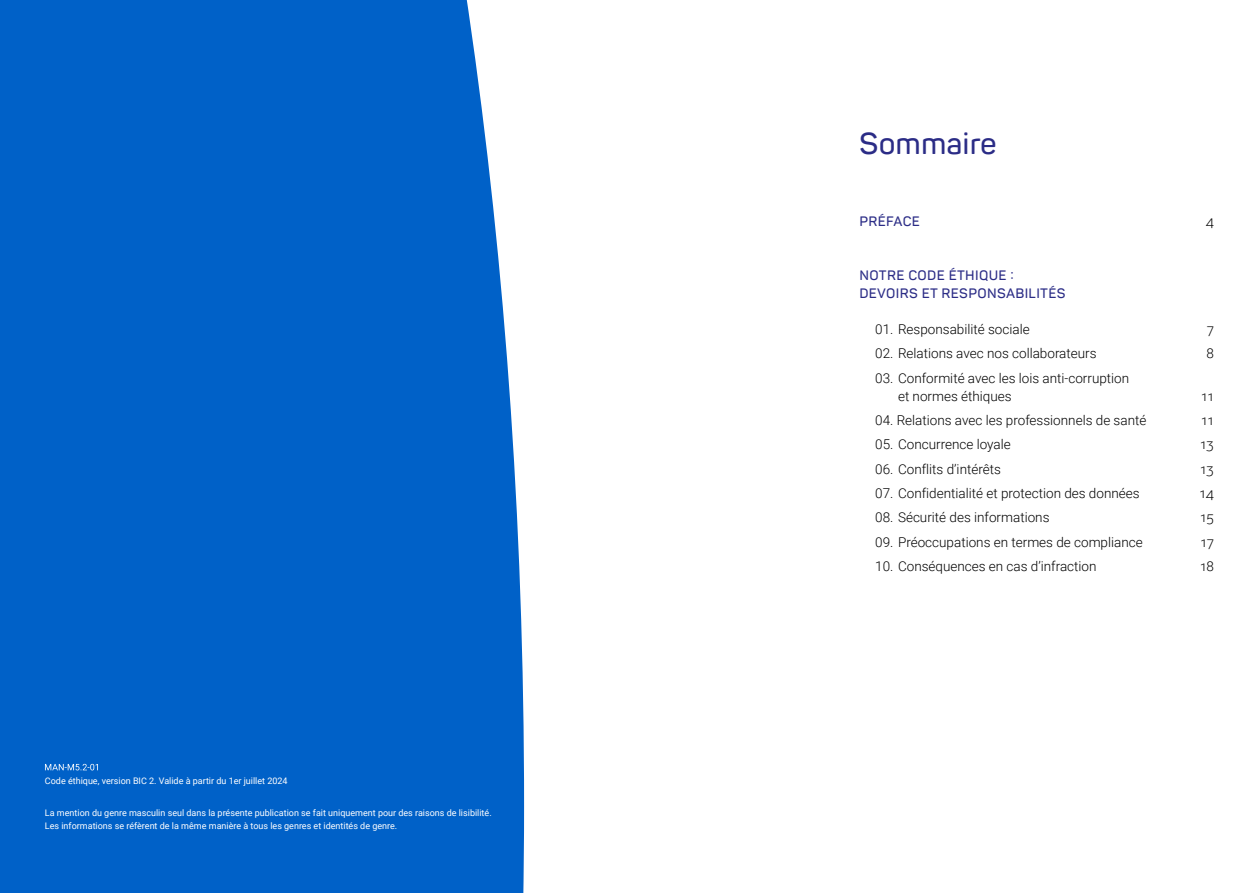
<style>
.page{position:relative;width:1259px;height:893px;background:#fff}
.page>*{position:absolute;margin:0;border:0;box-sizing:border-box;transform-origin:0 0}
.t1{font:600 30px "Panton";color:#2b2c86}
.t2{font:300 13.5px/18px "Roboto";color:#000}
.t3{font:600 13.5px/18px "Panton";letter-spacing:.025em;color:#2b2c86}
.t4{font:9px/13.5px "Roboto";color:#fff}
</style>
<div class="page">
<div style="left:0;top:0;width:524px;height:893px;background:#0061c8"></div>
<svg style="left:45px;top:764px;width:53px;height:6px"></svg>
<p class="t4" style="left:45px;top:773px;width:244px">Code éthique, version BIC 2. Valide à partir du 1er juillet 2024</p>
<p class="t4" style="left:45px;top:805px;width:448px">La mention du genre masculin seul dans la présente publication se fait uniquement pour des raisons de lisibilité.<br>Les informations se réfèrent de la même manière à tous les genres et identités de genre.</p>
<h1 class="t1" style="left:859px;top:125px;width:139px">Sommaire</h1>
<p class="t3" style="left:859px;top:212px;width:62px">PRÉFACE</p>
<p class="t2" style="left:1206px;top:211px;width:10px">4</p>
<p class="t3" style="left:859px;top:266px;width:208px">NOTRE CODE ÉTHIQUE :<br>DEVOIRS ET RESPONSABILITÉS</p>
<p class="t2" style="left:875px;top:319px;width:156px">01. Responsabilité sociale</p>
<p class="t2" style="left:1207px;top:319px;width:9px">7</p>
<p class="t2" style="left:875px;top:344px;width:223px">02. Relations avec nos collaborateurs</p>
<p class="t2" style="left:1206px;top:344px;width:9px">8</p>
<p class="t2" style="left:898px;top:368px;width:233px;text-indent:-23px">03. Conformité avec les lois anti-corruption et normes éthiques</p>
<p class="t2" style="left:1201px;top:386px;width:14px">11</p>
<p class="t2" style="left:875px;top:411px;width:273px">04. Relations avec les professionnels de santé</p>
<p class="t2" style="left:1201px;top:411px;width:14px">11</p>
<p class="t2" style="left:875px;top:435px;width:137px">05. Concurrence loyale</p>
<p class="t2" style="left:1200px;top:435px;width:15px">13</p>
<p class="t2" style="left:875px;top:459px;width:127px">06. Conflits d’intérêts</p>
<p class="t2" style="left:1200px;top:459px;width:15px">13</p>
<p class="t2" style="left:875px;top:484px;width:266px">07. Confidentialité et protection des données</p>
<p class="t2" style="left:1199px;top:484px;width:16px">14</p>
<p class="t2" style="left:875px;top:508px;width:176px">08. Sécurité des informations</p>
<p class="t2" style="left:1200px;top:508px;width:15px">15</p>
<p class="t2" style="left:875px;top:533px;width:269px">09. Préoccupations en termes de compliance</p>
<p class="t2" style="left:1200px;top:533px;width:15px">17</p>
<p class="t2" style="left:875px;top:557px;width:223px">10. Conséquences en cas d’infraction</p>
<p class="t2" style="left:1200px;top:557px;width:15px">18</p>
</div>
